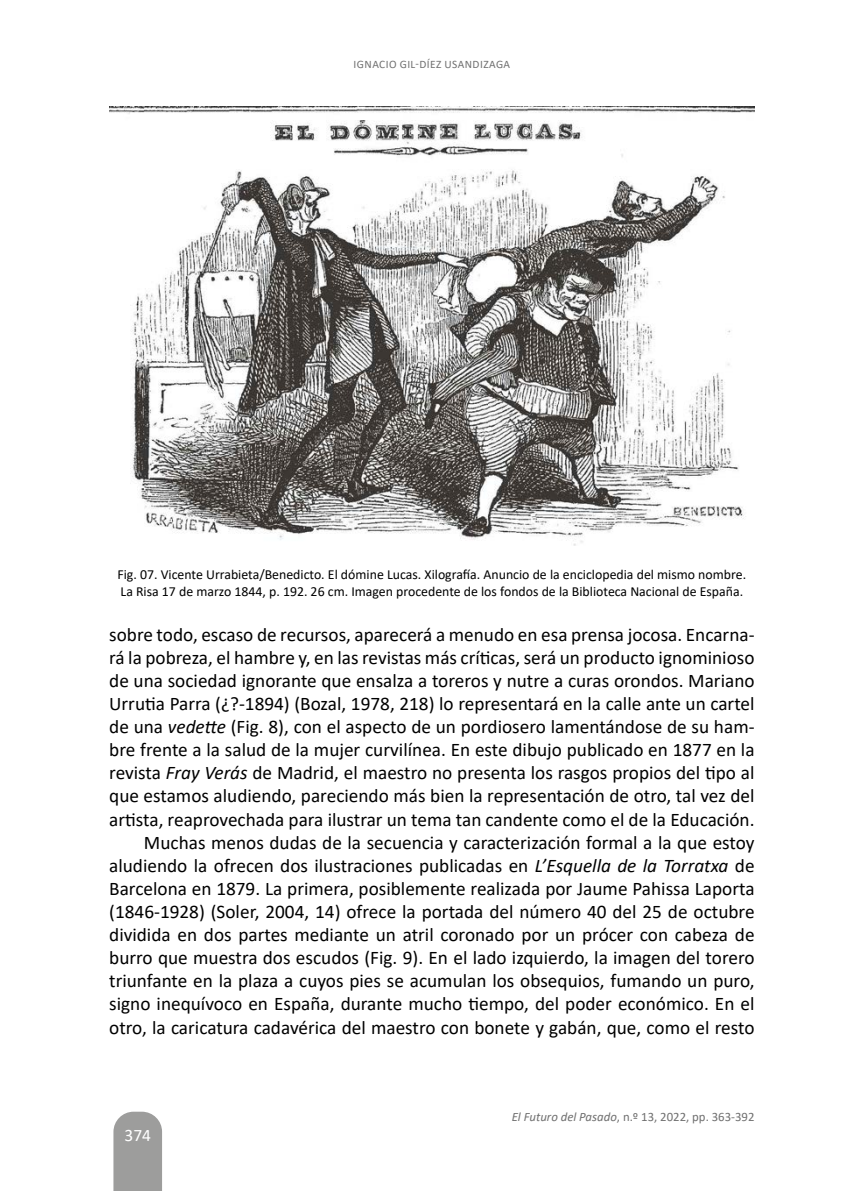
<style>
.page{position:relative;width:844px;height:1191px;background:#fff}
.page>*{position:absolute;margin:0;border:0;box-sizing:border-box;transform-origin:0 0}
.Cuerpo_de_texto{font:19.25px/23.1px "Calibri";color:#000;text-align:justify}
.t1{font:17.5px "Calibri";color:#fff}
.pie_img_tabla{font:13.83px/16.6px "Calibri";color:#000}
.t2{font:12.78px "Calibri";color:#707070}
.t3{font:11.38px "Calibri";letter-spacing:.04em;color:#707070}
.s1{font-style:italic}
</style>
<div class="page">
<svg style="left:113px;top:1111px;width:49px;height:80px;background:#a3a3a2"></svg>
<img style="left:109px;top:107px;width:645px;height:438px">
<p class="t3" style="left:353px;top:56px;width:158px">IGNACIO GIL-DÍEZ USANDIZAGA</p>
<p class="pie_img_tabla" style="left:117px;top:566px;width:630px">Fig. 07. Vicente Urrabieta/Benedicto. El dómine Lucas. Xilografía. Anuncio de la enciclopedia del mismo nombre.<br>La Risa 17 de marzo 1844, p. 192. 26 cm. Imagen procedente de los fondos de la Biblioteca Nacional de España.</p>
<p class="Cuerpo_de_texto" style="left:109px;top:622px;width:646px">sobre todo, escaso de recursos, aparecerá a menudo en esa prensa jocosa. Encarna&shy;rá la pobreza, el hambre y, en las revistas más críticas, será un producto ignominioso de una sociedad ignorante que ensalza a toreros y nutre a curas orondos. Mariano Urrutia Parra (¿?-1894) (Bozal, 1978, 218) lo representará en la calle ante un cartel de una <span class="s1">vedette</span> (Fig. 8), con el aspecto de un pordiosero lamentándose de su ham&shy;bre frente a la salud de la mujer curvilínea. En este dibujo publicado en 1877 en la revista <span class="s1">Fray Verás</span> de Madrid, el maestro no presenta los rasgos propios del tipo al que estamos aludiendo, pareciendo más bien la representación de otro, tal vez del artista, reaprovechada para ilustrar un tema tan candente como el de la Educación.</p>
<p class="Cuerpo_de_texto" style="left:109px;top:830px;width:646px;text-indent:35px">Muchas menos dudas de la secuencia y caracterización formal a la que estoy aludiendo la ofrecen dos ilustraciones publicadas en <span class="s1">L’Esquella de la Torratxa</span> de Barcelona en 1879. La primera, posiblemente realizada por Jaume Pahissa Laporta (1846-1928) (Soler, 2004, 14) ofrece la portada del número 40 del 25 de octubre dividida en dos partes mediante un atril coronado por un prócer con cabeza de burro que muestra dos escudos (Fig. 9). En el lado izquierdo, la imagen del torero triunfante en la plaza a cuyos pies se acumulan los obsequios, fumando un puro, signo inequívoco en España, durante mucho tiempo, del poder económico. En el otro, la caricatura cadavérica del maestro con bonete y gabán, que, como el resto</p>
<p class="t1" style="left:124px;top:1123px;width:28px">374</p>
<p class="t2" style="left:511px;top:1107px;width:244px"><span class="s1">El Futuro del Pasado</span>, n.º 13, 2022, pp. 363-392</p>
</div>
